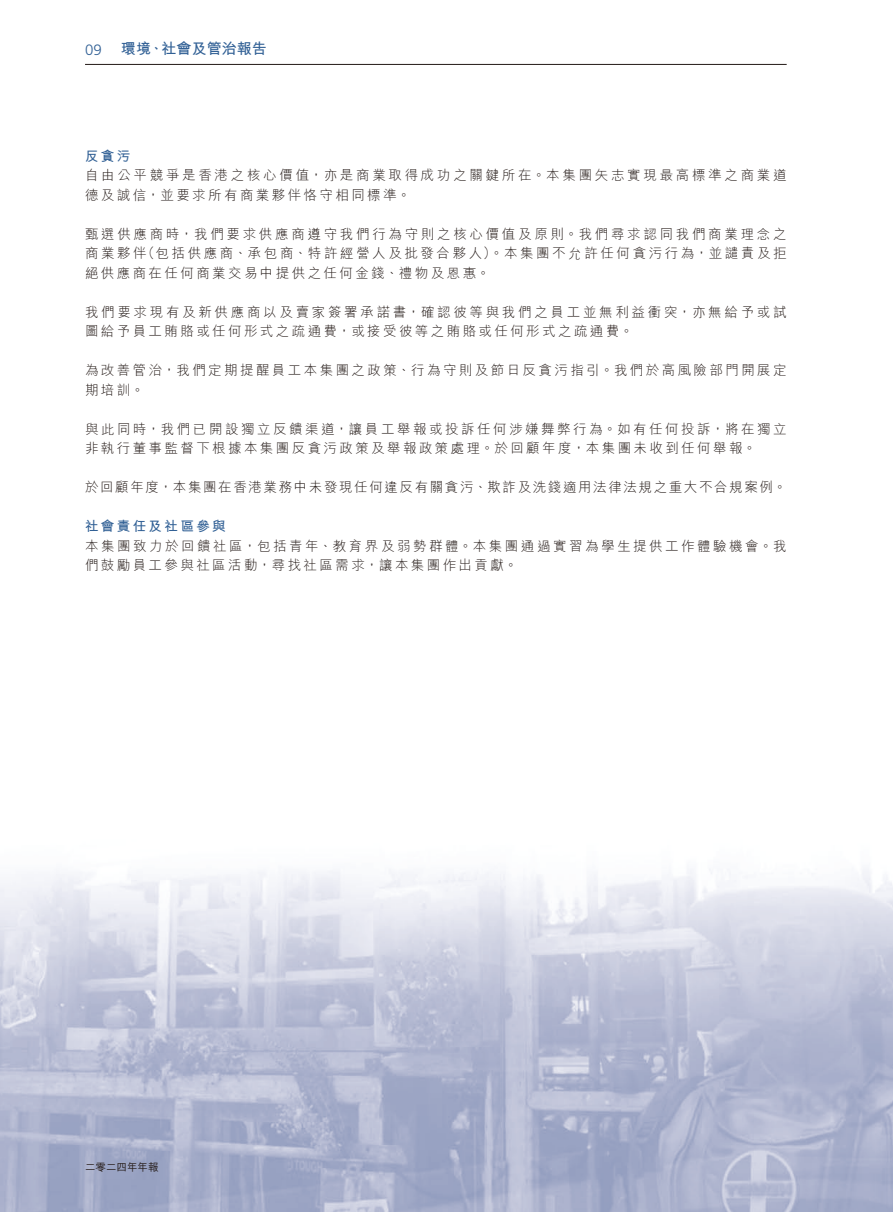
<style>
.page{position:relative;width:893px;height:1212px;background:#fff}
.page>*{position:absolute;margin:0;border:0;box-sizing:border-box;transform-origin:0 0}
.t1{font:700 15px "M Hei HK";letter-spacing:.005em;color:#316095}
.t2{font:300 15px "Frutiger LT Std";color:#316095}
.t3{font:300 13.5px/19.5px "M Hei HK";letter-spacing:.185em;color:#231916}
.t4{font:300 13.5px "M Hei HK";letter-spacing:.12em;color:#231916}
.t5{font:700 13.5px "M Hei HK";letter-spacing:.18em;color:#316095}
.t6{font:500 10.5px "M Hei HK";color:#231916}
</style>
<div class="page">
<img style="left:0;top:63px;width:893px;height:1149px">
<hr style="left:85px;top:64px;width:702px;height:1px;background:#231916">
<p class="t2" style="left:85px;top:42px;width:18px">09</p>
<p class="t1" style="left:121px;top:38px;width:147px">環境、社會及管治報告</p>
<p class="t5" style="left:85px;top:146px;width:47px">反貪污</p>
<p class="t3" style="left:85px;top:165px;width:703px">自由公平競爭是香港之核心價值，亦是商業取得成功之關鍵所在。本集團矢志實現最高標準之商業道德及誠信，並要求所有商業夥伴恪守相同標準。</p>
<p class="t3" style="left:85px;top:224px;width:703px;text-align:right">甄選供應商時，我們要求供應商遵守我們行為守則之核心價值及原則。我們尋求認同我們商業理念之（包括供應商、承包商、特許經營人及批發合夥人）。本集團不允許任何貪污行為，並譴責及拒</p>
<p class="t3" style="left:85px;top:243px;width:406px">商業夥伴<br>絕供應商在任何商業交易中提供之任何金錢、禮物及恩惠。</p>
<p class="t3" style="left:85px;top:302px;width:703px">我們要求現有及新供應商以及賣家簽署承諾書，確認彼等與我們之員工並無利益衝突，亦無給予或試圖給予員工賄賂或任何形式之疏通費，或接受彼等之賄賂或任何形式之疏通費。</p>
<p class="t3" style="left:85px;top:360px;width:703px">為改善管治，我們定期提醒員工本集團之政策、行為守則及節日反貪污指引。我們於高風險部門開展定期培訓。</p>
<p class="t3" style="left:85px;top:419px;width:703px">與此同時，我們已開設獨立反饋渠道，讓員工舉報或投訴任何涉嫌舞弊行為。如有任何投訴，將在獨立非執行董事監督下根據本集團反貪污政策及舉報政策處理。於回顧年度，本集團未收到任何舉報。</p>
<p class="t4" style="left:85px;top:480px;width:703px">於回顧年度，本集團在香港業務中未發現任何違反有關貪污、欺詐及洗錢適用法律法規之重大不合規案例。</p>
<p class="t5" style="left:85px;top:517px;width:142px">社會責任及社區參與</p>
<p class="t3" style="left:85px;top:536px;width:703px">本集團致力於回饋社區，包括青年、教育界及弱勢群體。本集團通過實習為學生提供工作體驗機會。我們鼓勵員工參與社區活動，尋找社區需求，讓本集團作出貢獻。</p>
<p class="t6" style="left:85px;top:1160px;width:75px">二零二四年年報</p>
</div>
